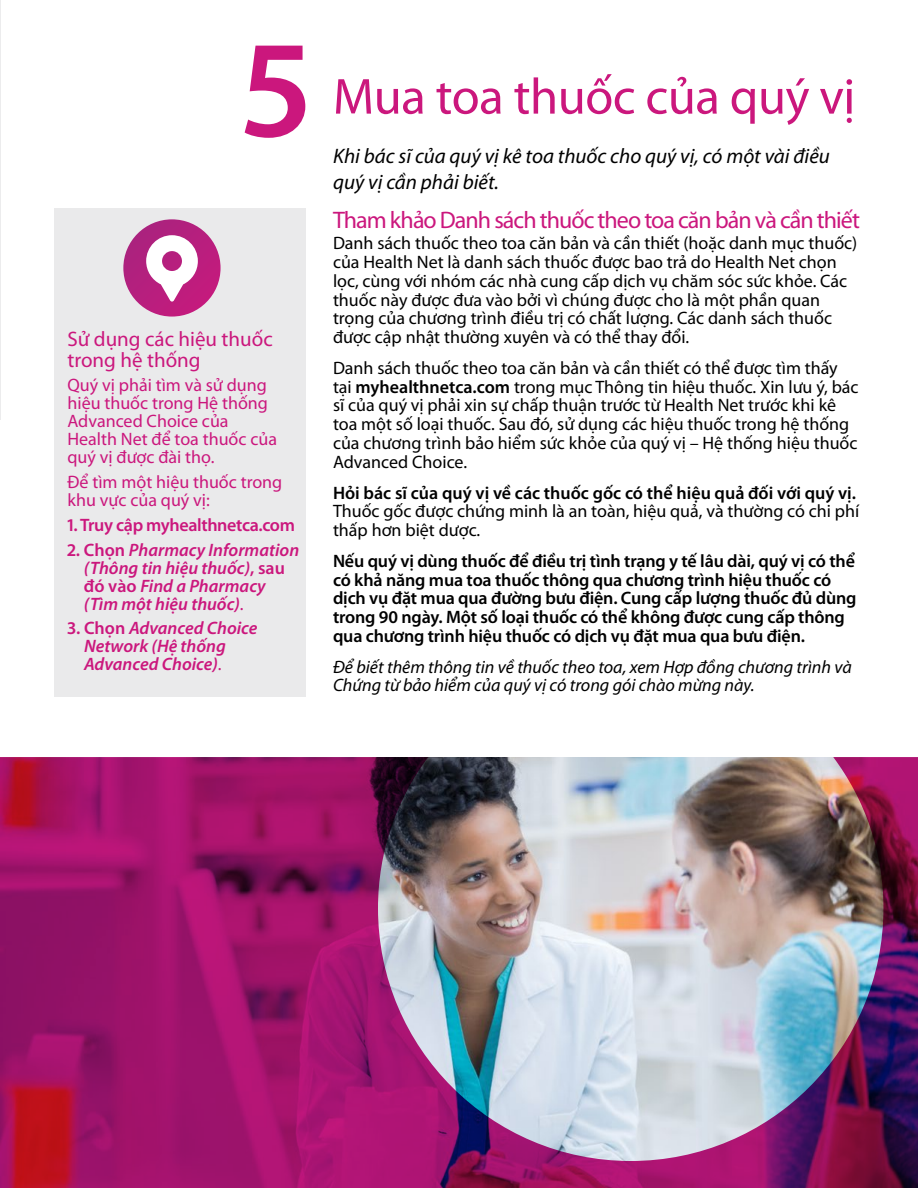
<style>
.page{position:relative;width:918px;height:1188px;background:#fff}
.page>*{position:absolute;margin:0;border:0;box-sizing:border-box;transform-origin:0 0}
.t1{font:600 139.5px "Myriad Pro";color:#cb177d}
.t2{font:51px "Myriad Pro";letter-spacing:-.01em;color:#cb177d}
.t3{font:24px "Myriad Pro";letter-spacing:-.04em;color:#cb177d}
.t4{font:italic 21px/25.5px "Myriad Pro";color:#000}
.t5{font:21px/21px "Myriad Pro";color:#cb177d}
.t6{font:18px/18.8px "Myriad Pro";color:#000}
.t7{font:600 18px/18.8px "Myriad Pro";letter-spacing:-.01em;color:#000}
.t8{font:italic 600 18px/18px "Myriad Pro";color:#cb177d}
.t9{font:18px/18px "Myriad Pro";color:#cb177d}
.t10{font:italic 18px/18.8px "Myriad Pro";color:#000}
.t11{font:600 18px "Myriad Pro";letter-spacing:-.02em;color:#cb177d}
.s1{font-style:normal}
.s2{font-weight:400;font-style:normal}
.s3{font-weight:600}
</style>
<div class="page">
<div style="left:54px;top:208px;width:252px;height:489px;background:#eaeaeb"></div>
<svg style="left:0;top:0;width:1px;height:420px"></svg>
<svg style="left:123px;top:219px;width:98px;height:98px;background:#b92682"></svg>
<svg style="left:146px;top:235px;width:52px;height:67px;background:#e09cc6"></svg>
<img style="left:0;top:757px;width:918px;height:431px">
<h2 class="t1" style="left:243px;top:1px;width:69px">5</h2>
<h3 class="t5" style="left:68px;top:328px;width:207px">Sử dụng các hiệu thuốc trong hệ thống</h3>
<p class="t9" style="left:68px;top:376px;width:211px">Quý vị phải tìm và sử dụng hiệu thuốc trong Hệ thống<br>Advanced Choice của<br>Health Net để toa thuốc của quý vị được đài thọ.</p>
<p class="t9" style="left:68px;top:473px;width:216px">Để tìm một hiệu thuốc trong khu vực của quý vị:</p>
<p class="t11" style="left:68px;top:513px;width:229px">1.Truy cập myhealthnetca.com</p>
<p class="t8" style="left:84px;top:540px;width:217px;text-indent:-16px"><span class="s1">2. Chọn</span> Pharmacy Information (Thông tin hiệu thuốc)<span class="s1">, sau đó vào</span> Find a Pharmacy (Tìm một hiệu thuốc)<span class="s2">.</span></p>
<p class="t8" style="left:84px;top:619px;width:175px;text-indent:-17px"><span class="s1">3. Chọn</span> Advanced Choice<br>Network (Hệ thống<br>Advanced Choice)<span class="s2">.</span></p>
<h2 class="t2" style="left:333px;top:65px;width:524px">Mua toa thuốc của quý vị</h2>
<p class="t4" style="left:333px;top:143px;width:498px">Khi bác sĩ của quý vị kê toa thuốc cho quý vị, có một vài điều quý vị cần phải biết.</p>
<h3 class="t3" style="left:333px;top:205px;width:528px">Tham khảo Danh sách thuốc theo toa căn bản và cần thiết</h3>
<p class="t6" style="left:333px;top:234px;width:526px">Danh sách thuốc theo toa căn bản và cần thiết (hoặc danh mục thuốc) của Health Net là danh sách thuốc được bao trả do Health Net chọn lọc, cùng với nhóm các nhà cung cấp dịch vụ chăm sóc sức khỏe. Các thuốc này được đưa vào bởi vì chúng được cho là một phần quan trọng của chương trình điều trị có chất lượng. Các danh sách thuốc được cập nhật thường xuyên và có thể thay đổi.</p>
<p class="t6" style="left:333px;top:358px;width:527px">Danh sách thuốc theo toa căn bản và cần thiết có thể được tìm thấy tại <span class="s3">myhealthnetca.com</span> trong mục Thông tin hiệu thuốc. Xin lưu ý, bác sĩ của quý vị phải xin sự chấp thuận trước từ Health Net trước khi kê toa một số loại thuốc. Sau đó, sử dụng các hiệu thuốc trong hệ thống của chương trình bảo hiểm sức khỏe của quý vị – Hệ thống hiệu thuốc Advanced Choice.</p>
<p class="t6" style="left:333px;top:483px;width:528px"><span class="s3">Hỏi bác sĩ của quý vị về các thuốc gốc có thể hiệu quả đối với quý vị.<br></span>Thuốc gốc được chứng minh là an toàn, hiệu quả, và thường có chi phí thấp hơn biệt dược.</p>
<p class="t7" style="left:333px;top:551px;width:525px">Nếu quý vị dùng thuốc để điều trị tình trạng y tế lâu dài, quý vị có thể có khả năng mua toa thuốc thông qua chương trình hiệu thuốc có dịch vụ đặt mua qua đường bưu điện. Cung cấp lượng thuốc đủ dùng trong 90 ngày. Một số loại thuốc có thể không được cung cấp thông qua chương trình hiệu thuốc có dịch vụ đặt mua qua bưu điện.</p>
<p class="t10" style="left:333px;top:657px;width:520px">Để biết thêm thông tin về thuốc theo toa, xem Hợp đồng chương trình và<br>Chứng từ bảo hiểm của quý vị có trong gói chào mừng này.</p>
</div>
